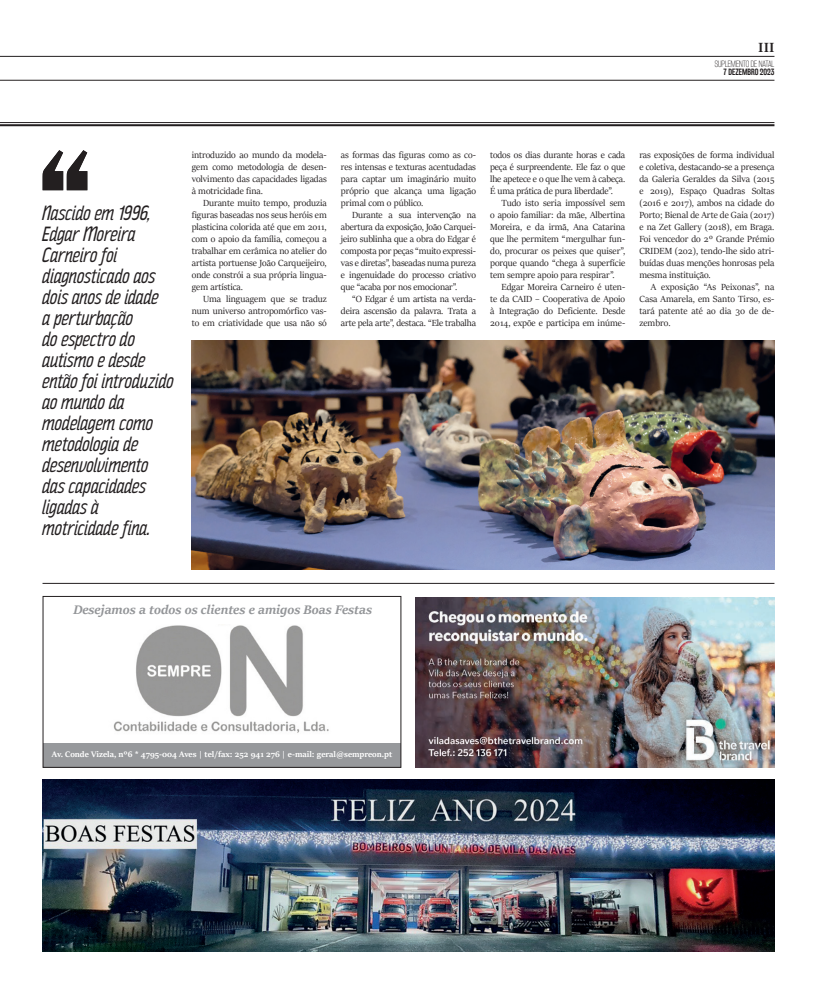
<style>
.page{position:relative;width:817px;height:993px;background:#fff}
.page>*{position:absolute;margin:0;border:0;box-sizing:border-box;transform-origin:0 0}
.t1{font:italic 18px/21px "Rakesly Bk";letter-spacing:-.015em;color:#231f20}
.a2___entrada{font:700 15px "Sitka Banner";color:#231f20}
.t2{font:italic 700 14px "Sitka Display";color:#939598}
.t3{font:10px/12px "Sitka Banner";color:#231f20;text-align:justify}
.t4{font:700 9px "Sitka Display";color:#fff}
.a2___entrada-2{font:8px "Rakesly El";color:#231f20}
.a2___entrada-3{font:8px "Rakesly Rg";color:#231f20}
</style>
<div class="page">
<hr style="left:0;top:56px;width:774px;height:1px;background:#231f20">
<hr style="left:0;top:80px;width:774px;height:1px;background:#231f20">
<hr style="left:0;top:122px;width:774px;height:1px;background:#231f20">
<hr style="left:0;top:124px;width:774px;height:2px;background:#231f20">
<hr style="left:42px;top:582px;width:732px;height:1px;background:#231f20">
<div style="left:43px;top:743px;width:357px;height:24px;background:#97999c"></div>
<img style="left:113px;top:625px;width:216px;height:108px">
<div style="left:42px;top:595px;width:359px;height:172px;border:1px solid #231f20"></div>
<img style="left:415px;top:597px;width:359px;height:170px">
<svg style="left:42px;top:150px;width:45px;height:40px"></svg>
<img style="left:192px;top:340px;width:582px;height:229px">
<img style="left:42px;top:779px;width:732px;height:172px">
<p class="a2___entrada" style="left:758px;top:37px;width:17px">III</p>
<p class="a2___entrada-2" style="left:714px;top:60px;width:61px">SUPLEMENTO DE NATAL</p>
<p class="a2___entrada-3" style="left:723px;top:68px;width:52px">7 DEZEMBRO 2023</p>
<p class="t1" style="left:42px;top:202px;width:133px">Nascido em 1996,<br>Edgar Moreira<br>Carneiro foi diagnosticado aos dois anos de idade<br>a perturbação<br>do espectro do autismo e desde então foi introduzido ao mundo da modelagem como metodologia de desenvolvimento das capacidades ligadas à motricidade fina.</p>
<p class="t3" style="left:192px;top:148px;width:136px">introduzido ao mundo da modela&shy;gem como metodologia de desen&shy;volvimento das capacidades ligadas à motricidade fina.</p>
<p class="t3" style="left:192px;top:196px;width:136px;text-indent:11px">Durante muito tempo, produzia figuras baseadas nos seus heróis em plasticina colorida até que em 2011, com o apoio da família, começou a trabalhar em cerâmica no atelier do artista portuense João Carqueijeiro, onde constrói a sua própria lingua&shy;gem artística.</p>
<p class="t3" style="left:192px;top:292px;width:136px;text-indent:11px">Uma linguagem que se traduz num universo antropomórfico vas&shy;to em criatividade que usa não só</p>
<p class="t3" style="left:341px;top:148px;width:136px">as formas das figuras como as co&shy;res intensas e texturas acentudadas para captar um imaginário muito próprio que alcança uma ligação primal com o público.</p>
<p class="t3" style="left:341px;top:208px;width:136px;text-indent:11px">Durante a sua intervenção na abertura da exposição, João Carquei&shy;jeiro sublinha que a obra do Edgar é composta por peças “muito expressi&shy;vas e diretas”, baseadas numa pureza e ingenuidade do processo criativo que “acaba por nos emocionar”.</p>
<p class="t3" style="left:341px;top:292px;width:136px;text-indent:11px">“O Edgar é um artista na verda&shy;deira ascensão da palavra. Trata a arte pela arte”, destaca. “Ele trabalha</p>
<p class="t3" style="left:490px;top:148px;width:136px">todos os dias durante horas e cada peça é surpreendente. Ele faz o que lhe apetece e o que lhe vem à cabeça.<br>É uma prática de pura liberdade”.</p>
<p class="t3" style="left:490px;top:196px;width:136px;text-indent:11px">Tudo isto seria impossível sem o apoio familiar: da mãe, Albertina Moreira, e da irmã, Ana Catarina que lhe permitem “mergulhar fun&shy;do, procurar os peixes que quiser”, porque quando “chega à superfície tem sempre apoio para respirar”.</p>
<p class="t3" style="left:490px;top:280px;width:136px;text-indent:11px">Edgar Moreira Carneiro é uten&shy;te da CAID – Cooperativa de Apoio à Integração do Deficiente. Desde 2014, expõe e participa em inúme-</p>
<p class="t3" style="left:639px;top:148px;width:136px">ras exposições de forma individual e coletiva, destacando-se a presença da Galeria Geraldes da Silva (2015 e 2019), Espaço Quadras Soltas (2016 e 2017), ambos na cidade do Porto; Bienal de Arte de Gaia (2017) e na Zet Gallery (2018), em Braga.<br>Foi vencedor do 2º Grande Prémio CRIDEM (202), tendo-lhe sido atri&shy;buídas duas menções honrosas pela mesma instituição.</p>
<p class="t3" style="left:639px;top:280px;width:136px;text-indent:11px">A exposição “As Peixonas”, na Casa Amarela, em Santo Tirso, es&shy;tará patente até ao dia 30 de de&shy;zembro.</p>
<p class="t2" style="left:73px;top:599px;width:300px">Desejamos a todos os clientes e amigos Boas Festas</p>
<p class="t4" style="left:52px;top:747px;width:341px">Av. Conde Vizela, nº6 * 4795-004 Aves | tel/fax: 252 941 276 | e-mail: geral@sempreon.pt</p>
</div>
